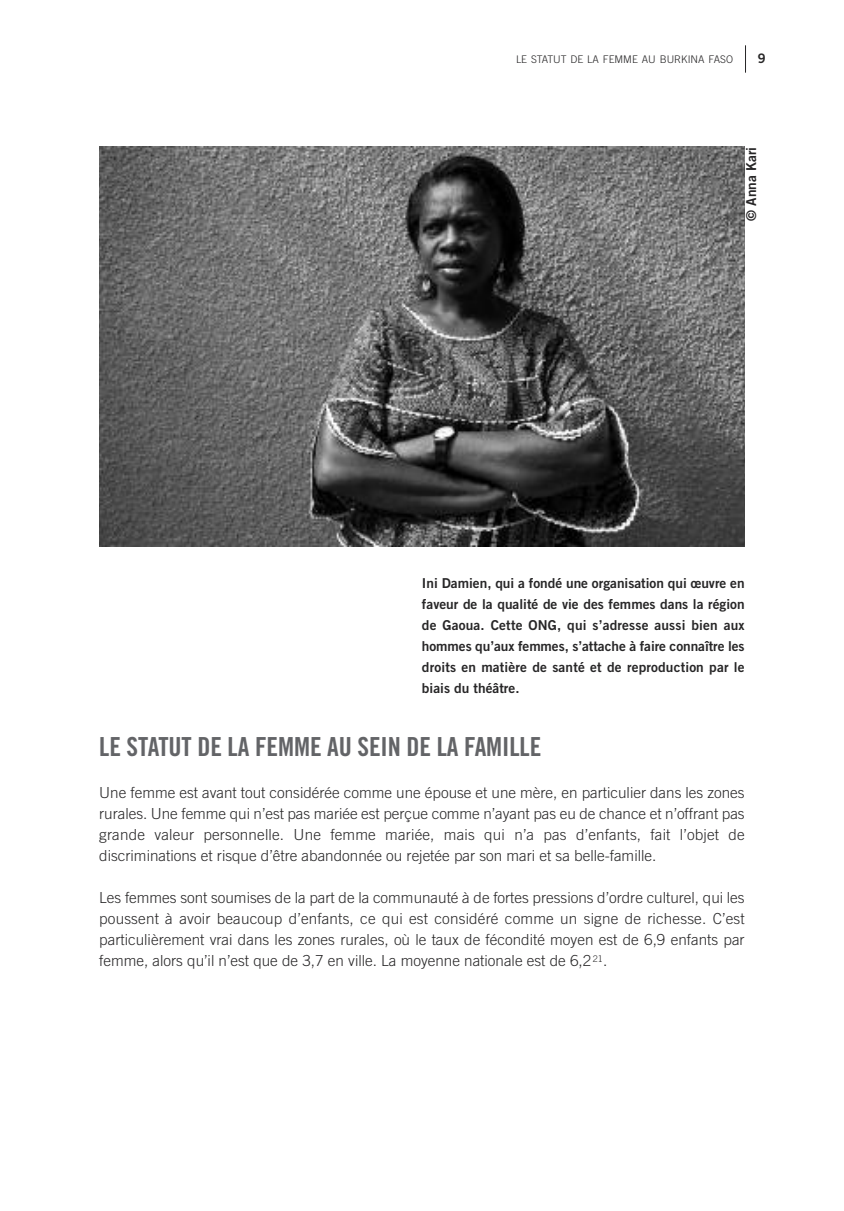
<style>
.page{position:relative;width:844px;height:1211px;background:#fff}
.page>*{position:absolute;margin:0;border:0;box-sizing:border-box;transform-origin:0 0}
.t1{font:26.25px "Amnesty Trade Gothic Bd Cn 20";letter-spacing:-.005em;color:#636467}
.t2{font:300 15.22px/21px "Amnesty Trade Gothic";color:#272627;text-align:justify}
.t3{font:13.65px/21px "Amnesty Trade Gothic Bd 2 OTF";letter-spacing:.01em;color:#272627;text-align:justify}
.t4{font:13.12px "Amnesty Trade Gothic Bd 2";color:#272627}
.t5{font:300 10.5px "Amnesty Trade Gothic";color:#272627}
</style>
<div class="page">
<svg style="left:745px;top:45px;width:1px;height:28px"></svg>
<img style="left:99px;top:147px;width:645px;height:399px">
<p class="t5" style="left:516px;top:53px;width:218px">LE STATUT DE LA FEMME AU BURKINA FASO</p>
<p class="t4" style="left:757px;top:50px;width:10px">9</p>
<p class="t3" style="left:740px;top:221px;width:75px;rotate:-90deg">© Anna Kari</p>
<p class="t3" style="left:422px;top:572px;width:324px">Ini Damien, qui a fondé une organisation qui œuvre en faveur de la qualité de vie des femmes dans la région de Gaoua. Cette ONG, qui s’adresse aussi bien aux hommes qu’aux femmes, s’attache à faire connaître les droits en matière de santé et de reproduction par le biais du théâtre.</p>
<h1 class="t1" style="left:99px;top:731px;width:443px">LE STATUT DE LA FEMME AU SEIN DE LA FAMILLE</h1>
<p class="t2" style="left:99px;top:782px;width:646px">Une femme est avant tout considérée comme une épouse et une mère, en particulier dans les zones rurales. Une femme qui n’est pas mariée est perçue comme n’ayant pas eu de chance et n’offrant pas grande valeur personnelle. Une femme mariée, mais qui n’a pas d’enfants, fait l’objet de discriminations et risque d’être abandonnée ou rejetée par son mari et sa belle-famille.</p>
<p class="t2" style="left:99px;top:887px;width:646px">Les femmes sont soumises de la part de la communauté à de fortes pressions d’ordre culturel, qui les poussent à avoir beaucoup d’enfants, ce qui est considéré comme un signe de richesse. C’est particulièrement vrai dans les zones rurales, où le taux de fécondité moyen est de 6,9 enfants par femme, alors qu’il n’est que de 3,7 en ville. La moyenne nationale est de 6,2 <sup>21</sup>.</p>
</div>
